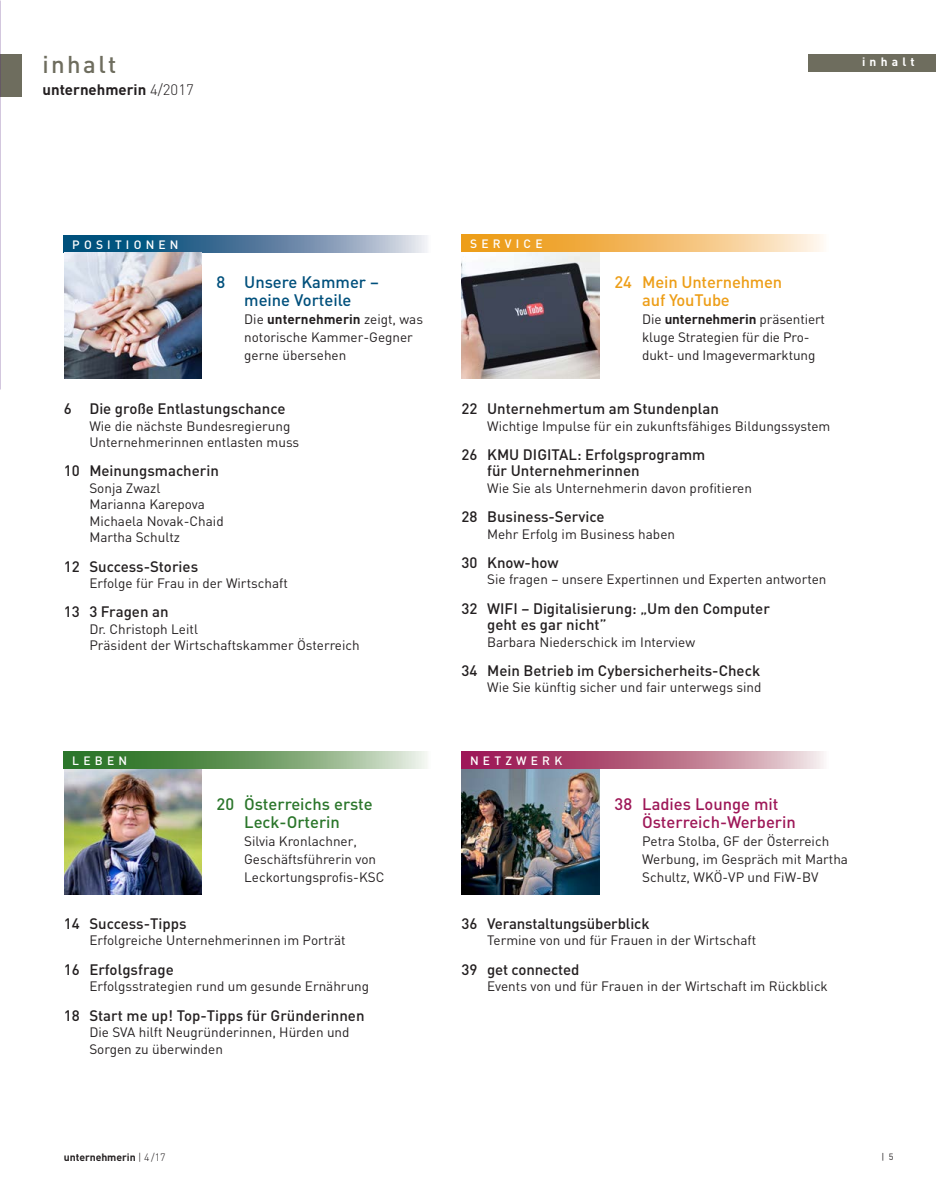
<style>
.page{position:relative;width:936px;height:1191px;background:#fff}
.page>*{position:absolute;margin:0;border:0;box-sizing:border-box;transform-origin:0 0}
.t1{font:500 24px "DIN";letter-spacing:.1em;color:#6e6d5e}
.t2{font:500 16.5px/18px "DIN";color:#9e1858}
.t3{font:500 16.5px/18px "DIN";color:#2b762b;text-align:center}
.t4{font:500 16.5px/18px "DIN";color:#00507c;text-align:center}
.t5{font:500 16.5px/18px "DIN";letter-spacing:-.01em;color:#ed9e18}
.t6{font:500 15px/16.5px "DIN";color:#231f20}
.t7{font:700 15px "DIN";color:#231f20}
.t8{font:13.5px/18px "DIN";color:#231f20}
.t9{font:500 12px "DIN";letter-spacing:.35em;color:#fff}
.t10{font:700 12px "DIN";letter-spacing:.35em;color:#fff}
.t11{font:700 10.5px "DIN";letter-spacing:-.005em;color:#231f20}
.t12{font:9px "DIN";color:#231f20}
.s1{font-weight:300}
.s2{font-weight:700}
</style>
<div class="page">
<svg style="left:64px;top:235px;width:363px;height:17px;background:#5581a2"></svg>
<svg style="left:461px;top:235px;width:363px;height:17px;background:#f3bd6a"></svg>
<img style="left:64px;top:768px;width:137px;height:126px">
<img style="left:461px;top:768px;width:138px;height:126px">
<img style="left:461px;top:252px;width:138px;height:126px">
<img style="left:64px;top:252px;width:137px;height:126px">
<svg style="left:64px;top:751px;width:363px;height:17px;background:#72a06a"></svg>
<svg style="left:461px;top:751px;width:363px;height:17px;background:#bb6a88"></svg>
<div style="left:0;top:54px;width:21px;height:42px;background:#6e6d5e"></div>
<div style="left:808px;top:54px;width:127px;height:17px;background:#6e6d5e"></div>
<svg style="left:0;top:275px;width:1px;height:115px"></svg>
<h1 class="t1" style="left:43px;top:49px;width:75px">inhalt</h1>
<p class="t7" style="left:43px;top:80px;width:153px">unternehmerin <span class="s1">4/2017</span></p>
<p class="t10" style="left:862px;top:54px;width:54px">inhalt</p>
<p class="t9" style="left:72px;top:236px;width:108px">POSITIONEN</p>
<p class="t9" style="left:470px;top:236px;width:74px">SERVICE</p>
<p class="t4" style="left:216px;top:272px;width:164px">8 Unsere Kammer – meine Vorteile</p>
<p class="t8" style="left:244px;top:310px;width:180px">Die <span class="s2">unternehmerin</span> zeigt, was notorische Kammer-Gegner gerne übersehen</p>
<p class="t5" style="left:642px;top:272px;width:142px;text-indent:-28px">24 Mein Unternehmen auf YouTube</p>
<p class="t8" style="left:642px;top:310px;width:184px">Die <span class="s2">unternehmerin</span> präsentiert kluge Strategien für die Pro&shy;dukt- und Imagevermarktung</p>
<p class="t6" style="left:64px;top:400px;width:223px">6 Die große Entlastungschance</p>
<p class="t8" style="left:89px;top:417px;width:211px;line-height:16.5px">Wie die nächste Bundesregierung<br>Unternehmerinnen entlasten muss</p>
<p class="t6" style="left:64px;top:462px;width:157px">10 Meinungsmacherin</p>
<p class="t8" style="left:89px;top:479px;width:136px;line-height:16.5px">Sonja Zwazl<br>Marianna Karepova<br>Michaela Novak-Chaid<br>Martha Schultz</p>
<p class="t6" style="left:64px;top:557px;width:136px">12 Success-Stories</p>
<p class="t8" style="left:89px;top:574px;width:200px">Erfolge für Frau in der Wirtschaft</p>
<p class="t6" style="left:64px;top:603px;width:106px">13 3 Fragen an</p>
<p class="t8" style="left:89px;top:620px;width:272px;line-height:16.5px">Dr. Christoph Leitl<br>Präsident der Wirtschaftskammer Österreich</p>
<p class="t6" style="left:461px;top:400px;width:259px">22 Unternehmertum am Stundenplan</p>
<p class="t8" style="left:487px;top:416px;width:345px">Wichtige Impulse für ein zukunftsfähiges Bildungssystem</p>
<p class="t6" style="left:487px;top:445px;width:220px;text-indent:-26px">26 KMU DIGITAL: Erfolgsprogramm für Unternehmerinnen</p>
<p class="t8" style="left:487px;top:478px;width:266px">Wie Sie als Unternehmerin davon profitieren</p>
<p class="t6" style="left:461px;top:508px;width:144px">28 Business-Service</p>
<p class="t8" style="left:487px;top:524px;width:189px">Mehr Erfolg im Business haben</p>
<p class="t6" style="left:461px;top:553px;width:98px">30 Know-how</p>
<p class="t8" style="left:487px;top:570px;width:341px">Sie fragen – unsere Expertinnen und Experten antworten</p>
<p class="t6" style="left:487px;top:599px;width:284px;text-indent:-26px">32 WIFI – Digitalisierung: „Um den Computer geht es gar nicht”</p>
<p class="t8" style="left:487px;top:632px;width:209px">Barbara Niederschick im Interview</p>
<p class="t6" style="left:461px;top:661px;width:300px">34 Mein Betrieb im Cybersicherheits-Check</p>
<p class="t8" style="left:487px;top:678px;width:276px">Wie Sie künftig sicher und fair unterwegs sind</p>
<p class="t9" style="left:72px;top:752px;width:56px">LEBEN</p>
<p class="t9" style="left:470px;top:752px;width:94px">NETZWERK</p>
<p class="t3" style="left:216px;top:794px;width:158px">20 Österreichs erste<br>Leck-Orterin</p>
<p class="t8" style="left:244px;top:832px;width:142px">Silvia Kronlachner,<br>Geschäftsführerin von<br>Leckortungsprofis-KSC</p>
<p class="t2" style="left:642px;top:794px;width:155px;text-indent:-28px">38 Ladies Lounge mit<br>Österreich-Werberin</p>
<p class="t8" style="left:642px;top:832px;width:207px">Petra Stolba, GF der Österreich<br>Werbung, im Gespräch mit Martha<br>Schultz, WKÖ-VP und FiW-BV</p>
<p class="t6" style="left:64px;top:914px;width:124px">14 Success-Tipps</p>
<p class="t8" style="left:89px;top:931px;width:258px">Erfolgreiche Unternehmerinnen im Porträt</p>
<p class="t6" style="left:64px;top:960px;width:111px">16 Erfolgsfrage</p>
<p class="t8" style="left:89px;top:977px;width:281px">Erfolgsstrategien rund um gesunde Ernährung</p>
<p class="t6" style="left:64px;top:1006px;width:302px">18 Start me up! Top-Tipps für Gründerinnen</p>
<p class="t8" style="left:89px;top:1023px;width:262px;line-height:16.5px">Die SVA hilft Neugründerinnen, Hürden und<br>Sorgen zu überwinden</p>
<p class="t6" style="left:461px;top:914px;width:189px">36 Veranstaltungsüberblick</p>
<p class="t8" style="left:487px;top:931px;width:270px">Termine von und für Frauen in der Wirtschaft</p>
<p class="t6" style="left:461px;top:960px;width:119px">39 get connected</p>
<p class="t8" style="left:487px;top:977px;width:342px">Events von und für Frauen in der Wirtschaft im Rückblick</p>
<p class="t11" style="left:64px;top:1150px;width:103px">unternehmerin <span class="s1">| 4 /17</span></p>
<p class="t12" style="left:881px;top:1150px;width:13px">| 5</p>
</div>
